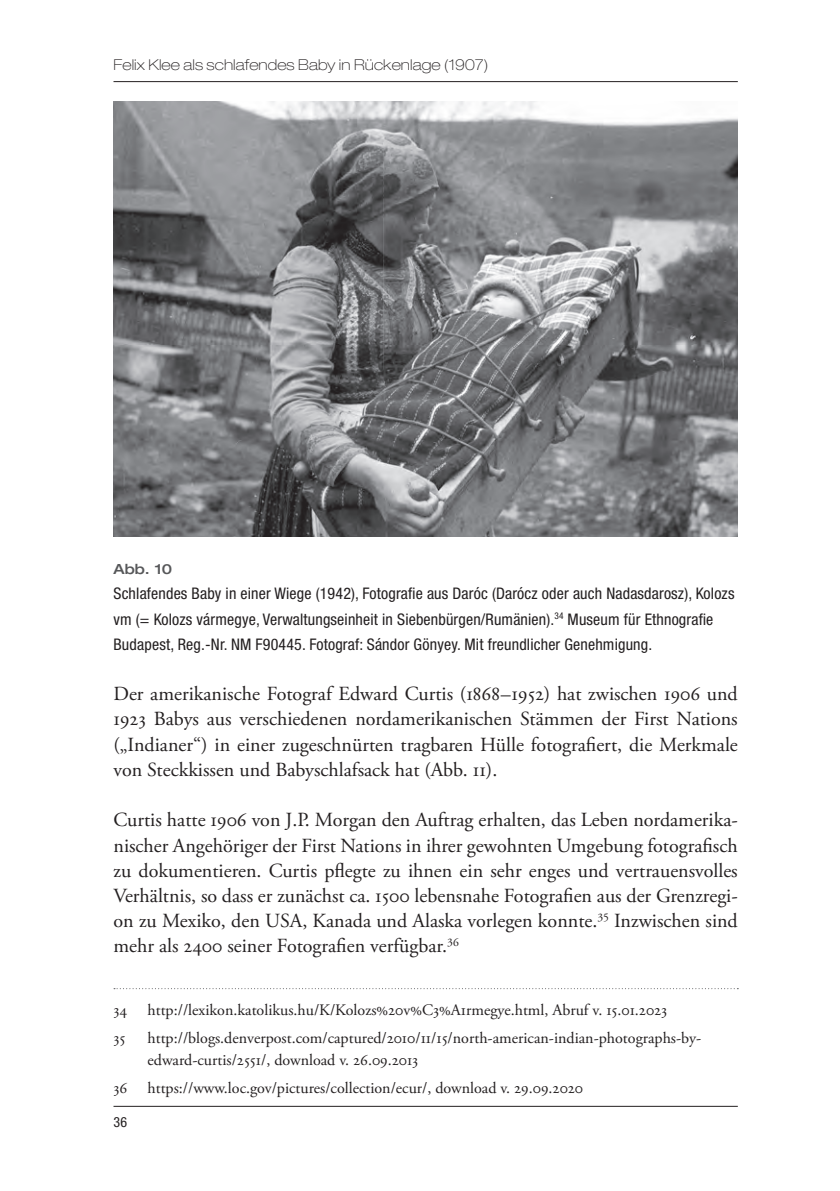
<style>
.page{position:relative;width:840px;height:1191px;background:#fff}
.page>*{position:absolute;margin:0;border:0;box-sizing:border-box;transform-origin:0 0}
.t1{font:20px/25.2px "Adobe Garamond Pro";color:#231f20;text-align:justify}
.t2{font:16px/22px "Adobe Garamond Pro";color:#231f20}
.t3{font:condensed 16px/25.2px "Helvetica Neue LT Std";letter-spacing:.01em;color:#231f20}
.t4{font:100 expanded 15px "Helvetica Neue LT Pro";letter-spacing:.005em;color:#231f20}
.t5{font:500 expanded 14px "Helvetica Neue LT Pro";color:#57585a}
.t6{font:condensed 14px "Helvetica Neue LT Std";color:#231f20}
</style>
<div class="page">
<hr style="left:113px;top:1106px;width:624px;height:1px;background:#231f20">
<hr style="left:113px;top:81px;width:624px;height:1px;background:#231f20">
<svg style="left:114px;top:988px;width:624px;height:1px"></svg>
<img style="left:113px;top:102px;width:624px;height:435px">
<p class="t4" style="left:113px;top:55px;width:376px">Felix Klee als schlafendes Baby in Rückenlage (1907)</p>
<p class="t5" style="left:113px;top:560px;width:60px">Abb. 10</p>
<p class="t3" style="left:113px;top:581px;width:622px">Schlafendes Baby in einer Wiege (1942), Fotografie aus Daróc (Darócz oder auch Nadasdarosz), Kolozs vm (= Kolozs vármegye, Verwaltungseinheit in Siebenbürgen/Rumänien).<sup>34</sup> Museum für Ethnografie<br>Budapest, Reg.-Nr. NM F90445. Fotograf: Sándor Gönyey. Mit freundlicher Genehmigung.</p>
<p class="t1" style="left:113px;top:682px;width:625px">Der amerikanische Fotograf Edward Curtis (1868–1952) hat zwischen 1906 und 1923 Babys aus verschiedenen nordamerikanischen Stämmen der First Nations („Indianer“) in einer zugeschnürten tragbaren Hülle fotografiert, die Merkmale von Steckkissen und Babyschlafsack hat (Abb. 11).</p>
<p class="t1" style="left:113px;top:808px;width:625px">Curtis hatte 1906 von J.P. Morgan den Auftrag erhalten, das Leben nordamerika&shy;nischer Angehöriger der First Nations in ihrer gewohnten Umgebung fotografisch zu dokumentieren. Curtis pflegte zu ihnen ein sehr enges und vertrauensvolles Verhältnis, so dass er zunächst ca. 1500 lebensnahe Fotografien aus der Grenzregi&shy;on zu Mexiko, den USA, Kanada und Alaska vorlegen konnte.<sup>35</sup> Inzwischen sind mehr als 2400 seiner Fotografien verfügbar.<sup>36</sup></p>
<p class="t2" style="left:113px;top:999px;width:15px">34</p>
<p class="t2" style="left:147px;top:999px;width:521px">http://lexikon.katolikus.hu/K/Kolozs%20v%C3%A1rmegye.html, Abruf v. 15.01.2023</p>
<p class="t2" style="left:113px;top:1027px;width:13px">35</p>
<p class="t2" style="left:147px;top:1027px;width:555px">http://blogs.denverpost.com/captured/2010/11/15/north-american-indian-photographs-by&shy;edward-curtis/2551/, download v. 26.09.2013</p>
<p class="t2" style="left:113px;top:1077px;width:15px">36</p>
<p class="t2" style="left:147px;top:1077px;width:437px">https://www.loc.gov/pictures/collection/ecur/, download v. 29.09.2020</p>
<p class="t6" style="left:113px;top:1113px;width:15px">36</p>
</div>
